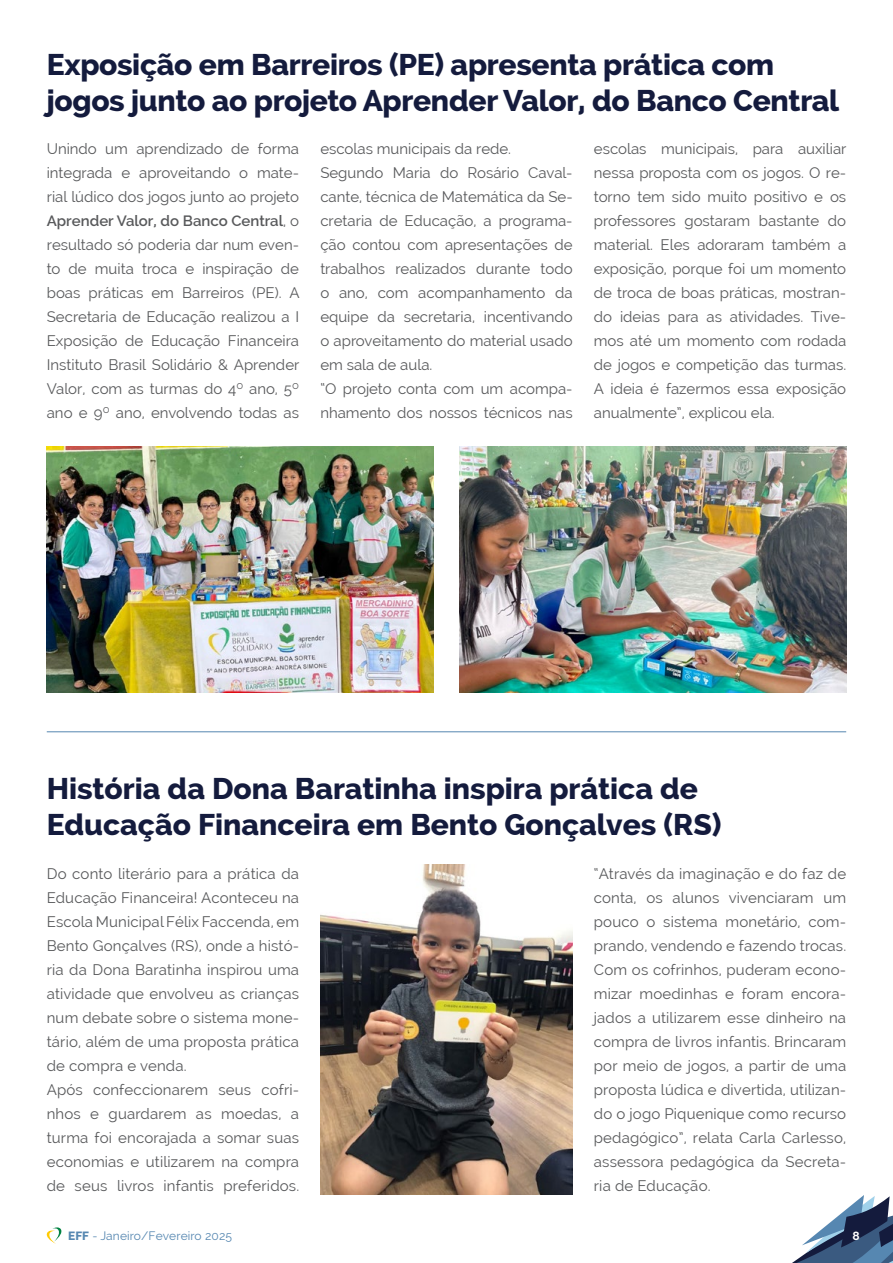
<style>
.page{position:relative;width:893px;height:1263px;background:#fff}
.page>*{position:absolute;margin:0;border:0;box-sizing:border-box;transform-origin:0 0}
.t1{font:800 30px/36px "Raleway";letter-spacing:-.01em;color:#141b3d}
.t2{font:15px/24px "Raleway";color:#58595b;text-align:justify}
.t3{font:12px "Raleway";letter-spacing:.01em;color:#5687b1}
.t4{font:700 12px "Raleway";color:#fff}
.s1{font-weight:600}
.s2{font-weight:800}
</style>
<div class="page">
<svg style="left:792px;top:1195px;width:101px;height:68px"></svg>
<svg style="left:46px;top:1227px;width:16px;height:17px"></svg>
<hr style="left:47px;top:731px;width:799px;height:1px;background:#5687b1">
<img style="left:47px;top:446px;width:387px;height:246px">
<img style="left:320px;top:865px;width:253px;height:330px">
<img style="left:459px;top:446px;width:387px;height:246px">
<h1 class="t1" style="left:47px;top:47px;width:794px">Exposição em Barreiros (PE) apresenta prática com jogos junto ao projeto Aprender Valor, do Banco Central</h1>
<p class="t2" style="left:47px;top:137px;width:254px">Unindo um aprendizado de forma integrada e aproveitando o mate&shy;rial lúdico dos jogos junto ao projeto <span class="s1">Aprender Valor, do Banco Central</span>, o resultado só poderia dar num even&shy;to de muita troca e inspiração de boas práticas em Barreiros (PE). A Secretaria de Educação realizou a I Exposição de Educação Financeira Instituto Brasil Solidário &amp; Aprender Valor, com as turmas do 4⁰ ano, 5⁰ ano e 9⁰ ano, envolvendo todas as</p>
<p class="t2" style="left:320px;top:137px;width:254px;text-align:left">escolas municipais da rede.<br>Segundo Maria do Rosário Caval&shy;cante, técnica de Matemática da Se&shy;cretaria de Educação, a programa&shy;ção contou com apresentações de trabalhos realizados durante todo o ano, com acompanhamento da equipe da secretaria, incentivando o aproveitamento do material usado em sala de aula.<br>“O projeto conta com um acompa&shy;nhamento dos nossos técnicos nas</p>
<p class="t2" style="left:594px;top:137px;width:254px">escolas municipais, para auxiliar nessa proposta com os jogos. O re&shy;torno tem sido muito positivo e os professores gostaram bastante do material. Eles adoraram também a exposição, porque foi um momento de troca de boas práticas, mostran&shy;do ideias para as atividades. Tive&shy;mos até um momento com rodada de jogos e competição das turmas.<br>A ideia é fazermos essa exposição anualmente”, explicou ela.</p>
<h1 class="t1" style="left:47px;top:771px;width:676px">História da Dona Baratinha inspira prática de<br>Educação Financeira em Bento Gonçalves (RS)</h1>
<p class="t2" style="left:47px;top:861px;width:254px;text-align:left">Do conto literário para a prática da<br>Educação Financeira! Aconteceu na<br>Escola Municipal Félix Faccenda, em<br>Bento Gonçalves (RS), onde a histó&shy;ria da Dona Baratinha inspirou uma atividade que envolveu as crianças num debate sobre o sistema mone&shy;tário, além de uma proposta prática de compra e venda.<br>Após confeccionarem seus cofri&shy;nhos e guardarem as moedas, a turma foi encorajada a somar suas economias e utilizarem na compra de seus livros infantis preferidos.</p>
<p class="t2" style="left:594px;top:861px;width:254px">“Através da imaginação e do faz de conta, os alunos vivenciaram um pouco o sistema monetário, com&shy;prando, vendendo e fazendo trocas.<br>Com os cofrinhos, puderam econo&shy;mizar moedinhas e foram encora&shy;jados a utilizarem esse dinheiro na compra de livros infantis. Brincaram por meio de jogos, a partir de uma proposta lúdica e divertida, utilizan&shy;do o jogo Piquenique como recurso pedagógico”, relata Carla Carlesso, assessora pedagógica da Secreta&shy;ria de Educação.</p>
<p class="t3" style="left:68px;top:1229px;width:166px"><span class="s2">EFF</span> - Janeiro/Fevereiro 2025</p>
<p class="t4" style="left:852px;top:1229px;width:9px">8</p>
</div>
